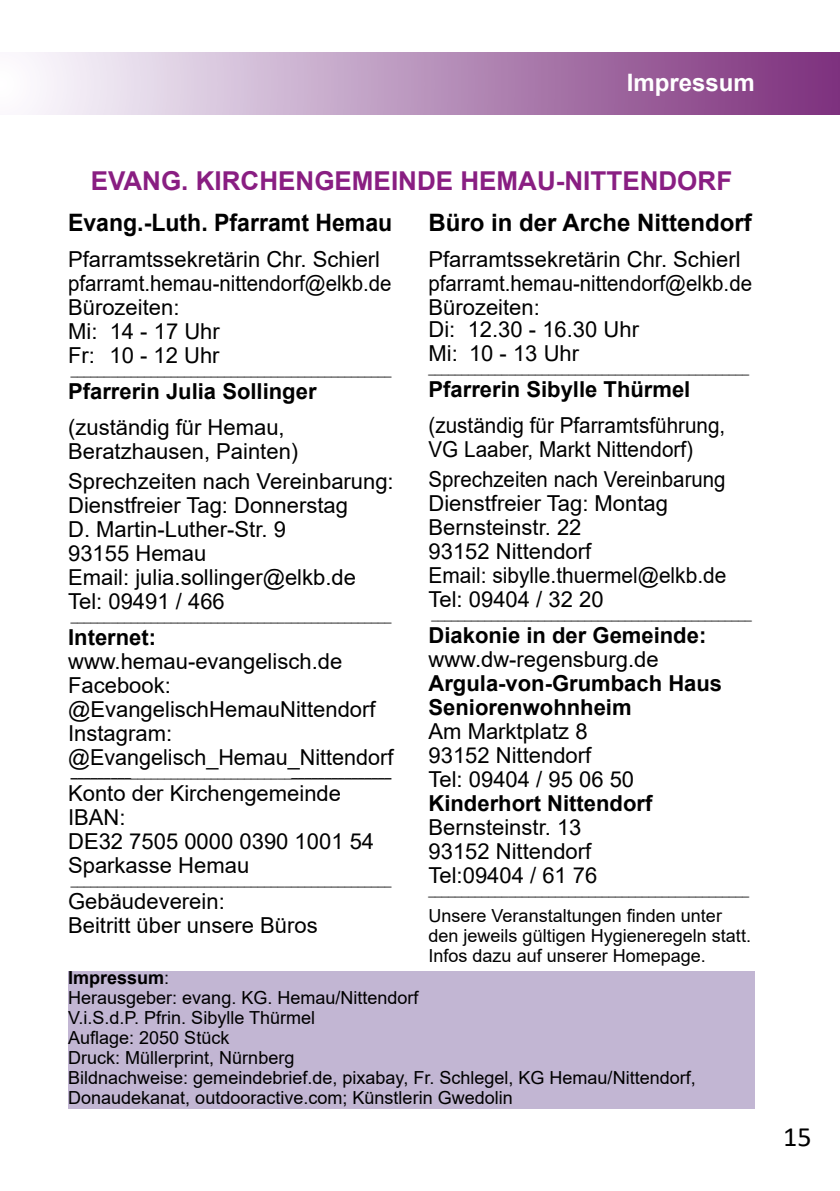
<style>
.page{position:relative;width:840px;height:1191px;background:#fff}
.page>*{position:absolute;margin:0;border:0;box-sizing:border-box;transform-origin:0 0}
.t1{font:28px "Calibri";color:#000}
.t2{font:700 26px "Arial";color:#891e82}
.t3{font:700 24px "Arial";color:#000;scale:.96 1}
.t4{font:700 24px "Arial";color:#000}
.t5{font:700 24px "Arial";color:#fff}
.t6{font:22px/24px "Arial";color:#000}
.t7{font:700 22px/24px "Arial";color:#000}
.t8{font:22px/24px "Arial";color:#000;scale:.93 1}
.t9{font:22px/24px "Arial";color:#000;scale:.94 1}
.t10{font:18px/20px "Arial";color:#000}
.t11{font:12px "Arial";color:#000}
.t12{font:700 12px "Arial";color:#000}
.s1{font-weight:400}
.s2{font-weight:700}
</style>
<div class="page">
<div style="left:0;top:52px;width:839px;height:63px;background:linear-gradient(to right,#fcfeff,#7b2e7b)"></div>
<div style="left:68px;top:971px;width:686px;height:137px;background:#c2b6d3"></div>
<p class="t5" style="left:626px;top:66px;width:130px">Impressum</p>
<p class="t2" style="left:91px;top:162px;width:642px">EVANG. KIRCHENGEMEINDE HEMAU-NITTENDORF</p>
<p class="t3" style="left:68px;top:205px;width:339px">Evang.-Luth. Pfarramt Hemau</p>
<p class="t6" style="left:68px;top:247px;width:325px">Pfarramtssekretärin Chr. Schierl pfarramt.hemau-nittendorf@elkb.de<br>Bürozeiten:<br>Mi: 14 - 17 Uhr<br>Fr: 10 - 12 Uhr</p>
<p class="t11" style="left:71px;top:362px;width:322px">________________________________________________</p>
<p class="t7" style="left:68px;top:379px;width:250px">Pfarrerin Julia Sollinger</p>
<p class="t6" style="left:68px;top:415px;width:231px">(zuständig für Hemau,<br>Beratzhausen, Painten)</p>
<p class="t6" style="left:68px;top:469px;width:327px">Sprechzeiten nach Vereinbarung:<br>Dienstfreier Tag: Donnerstag<br>D. Martin-Luther-Str. 9<br>93155 Hemau<br>Email: julia.sollinger@elkb.de<br>Tel: 09491 / 466</p>
<p class="t11" style="left:71px;top:608px;width:322px">________________________________________________</p>
<p class="t7" style="left:68px;top:625px;width:90px">Internet:</p>
<p class="t6" style="left:68px;top:649px;width:327px">www.hemau-evangelisch.de<br>Facebook: @EvangelischHemauNittendorf<br>Instagram: @Evangelisch_Hemau_Nittendorf</p>
<p class="t12" style="left:71px;top:764px;width:322px">_________<span class="s1">________________________</span>_______________</p>
<p class="t6" style="left:68px;top:781px;width:307px">Konto der Kirchengemeinde<br>IBAN:<br>DE32 7505 0000 0390 1001 54<br>Sparkasse Hemau</p>
<p class="t11" style="left:71px;top:872px;width:322px">________________________________________________</p>
<p class="t6" style="left:68px;top:889px;width:251px">Gebäudeverein:<br>Beitritt über unsere Büros</p>
<p class="t4" style="left:428px;top:205px;width:325px">Büro in der Arche Nittendorf</p>
<p class="t6" style="left:428px;top:247px;width:325px">Pfarramtssekretärin Chr. Schierl pfarramt.hemau-nittendorf@elkb.de<br>Bürozeiten:</p>
<p class="t6" style="left:428px;top:317px;width:212px">Di: 12.30 - 16.30 Uhr<br>Mi: 10 - 13 Uhr</p>
<p class="t11" style="left:428px;top:360px;width:322px">________________________________________________</p>
<p class="t7" style="left:428px;top:377px;width:263px">Pfarrerin Sibylle Thürmel</p>
<p class="t9" style="left:428px;top:413px;width:317px">(zuständig für Pfarramtsführung,<br>VG Laaber, Markt Nittendorf)</p>
<p class="t8" style="left:428px;top:467px;width:322px">Sprechzeiten nach Vereinbarung<br>Dienstfreier Tag: Montag<br>Bernsteinstr. 22<br>93152 Nittendorf<br>Email: sibylle.thuermel@elkb.de<br>Tel: 09404 / 32 20</p>
<p class="t11" style="left:431px;top:606px;width:322px">________________________________________________</p>
<p class="t7" style="left:428px;top:623px;width:279px">Diakonie in der Gemeinde:</p>
<p class="t6" style="left:428px;top:647px;width:231px">www.dw-regensburg.de</p>
<p class="t7" style="left:428px;top:671px;width:295px">Argula-von-Grumbach Haus<br>Seniorenwohnheim</p>
<p class="t6" style="left:428px;top:719px;width:207px">Am Marktplatz 8<br>93152 Nittendorf<br>Tel: 09404 / 95 06 50</p>
<p class="t7" style="left:428px;top:791px;width:225px">Kinderhort Nittendorf</p>
<p class="t6" style="left:428px;top:815px;width:170px">Bernsteinstr. 13<br>93152 Nittendorf<br>Tel:09404 / 61 76</p>
<p class="t11" style="left:428px;top:882px;width:322px">________________________________________________</p>
<p class="t10" style="left:428px;top:905px;width:324px">Unsere Veranstaltungen finden unter den jeweils gültigen Hygieneregeln statt.<br>Infos dazu auf unserer Homepage.</p>
<p class="t10" style="left:68px;top:968px;width:628px"><span class="s2">Impressum</span>:<br>Herausgeber: evang. KG. Hemau/Nittendorf<br>V.i.S.d.P. Pfrin. Sibylle Thürmel<br>Auflage: 2050 Stück<br>Druck: Müllerprint, Nürnberg<br>Bildnachweise: gemeindebrief.de, pixabay, Fr. Schlegel, KG Hemau/Nittendorf, Donaudekanat, outdooractive.com; Künstlerin Gwedolin</p>
<p class="t1" style="left:782px;top:1117px;width:30px">15</p>
</div>
